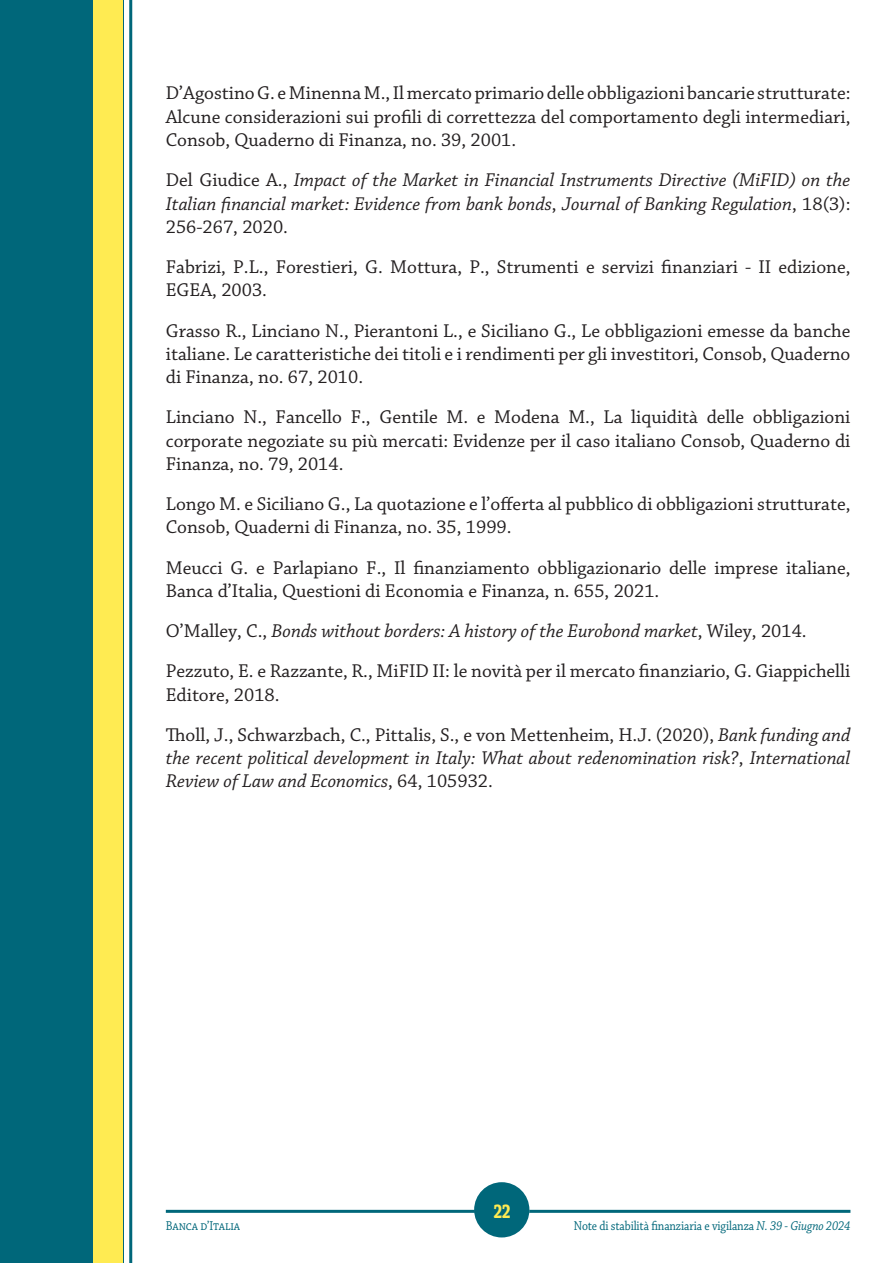
<style>
.page{position:relative;width:893px;height:1263px;background:#fff}
.page>*{position:absolute;margin:0;border:0;box-sizing:border-box;transform-origin:0 0}
.t1{font:700 21px "Chaparral Pro";color:#ffeb52;scale:.75 1}
.Paragrafo{font:19.5px/23.2px "Chaparral Pro";color:#231f20}
.Paragrafo-2{font:italic 19.5px/23.2px "Chaparral Pro";color:#231f20;text-align:justify}
.t2{font:13.5px "Chaparral Pro";letter-spacing:-.01em;color:#00677a;scale:.87 1}
.s1{font-style:normal}
.s2{font-style:italic}
</style>
<div class="page">
<svg style="left:474px;top:1215px;width:53px;height:23px"></svg>
<hr style="left:166px;top:1210px;width:308px;height:3px;background:#00677a">
<hr style="left:529px;top:1210px;width:321px;height:3px;background:#00677a">
<div style="left:0;top:0;width:123px;height:1263px;background:#00677a"></div>
<div style="left:94px;top:0;width:29px;height:1263px;background:#ffeb52"></div>
<hr style="left:129px;top:0;width:3px;height:1263px;background:#00677a">
<div style="left:474px;top:1182px;width:55px;height:55px;background:#00677a;border-radius:50%"></div>
<p class="Paragrafo" style="left:166px;top:82px;width:686px;text-align:justify">D’Agostino G. e Minenna M., Il mercato primario delle obbligazioni bancarie strutturate:<br>Alcune considerazioni sui profili di correttezza del comportamento degli intermediari, Consob, Quaderno di Finanza, no. 39, 2001.</p>
<p class="Paragrafo-2" style="left:166px;top:169px;width:686px"><span class="s1">Del Giudice A.,</span> Impact of the Market in Financial Instruments Directive (MiFID) on the Italian financial market: Evidence from bank bonds<span class="s1">,</span> Journal of Banking Regulation<span class="s1">, 18(3):<br>256-267, 2020.</span></p>
<p class="Paragrafo" style="left:166px;top:256px;width:686px">Fabrizi, P.L., Forestieri, G. Mottura, P., Strumenti e servizi finanziari - II edizione,<br>EGEA, 2003.</p>
<p class="Paragrafo" style="left:166px;top:319px;width:686px;text-align:justify">Grasso R., Linciano N., Pierantoni L., e Siciliano G., Le obbligazioni emesse da banche italiane. Le caratteristiche dei titoli e i rendimenti per gli investitori, Consob, Quaderno di Finanza, no. 67, 2010.</p>
<p class="Paragrafo" style="left:166px;top:406px;width:686px;text-align:justify">Linciano N., Fancello F., Gentile M. e Modena M., La liquidità delle obbligazioni corporate negoziate su più mercati: Evidenze per il caso italiano Consob, Quaderno di Finanza, no. 79, 2014.</p>
<p class="Paragrafo" style="left:166px;top:493px;width:686px">Longo M. e Siciliano G., La quotazione e l’offerta al pubblico di obbligazioni strutturate,<br>Consob, Quaderni di Finanza, no. 35, 1999.</p>
<p class="Paragrafo" style="left:166px;top:557px;width:686px">Meucci G. e Parlapiano F., Il finanziamento obbligazionario delle imprese italiane,<br>Banca d’Italia, Questioni di Economia e Finanza, n. 655, 2021.</p>
<p class="Paragrafo-2" style="left:166px;top:620px;width:642px"><span class="s1">O’Malley, C.,</span> Bonds without borders: A history of the Eurobond market<span class="s1">, Wiley, 2014.</span></p>
<p class="Paragrafo" style="left:166px;top:660px;width:686px">Pezzuto, E. e Razzante, R., MiFID II: le novità per il mercato finanziario, G. Giappichelli<br>Editore, 2018.</p>
<p class="Paragrafo-2" style="left:166px;top:724px;width:686px"><span class="s1">Tholl, J., Schwarzbach, C., Pittalis, S., e von Mettenheim, H.J. (2020),</span> Bank funding and the recent political development in Italy: What about redenomination risk?<span class="s1">,</span> International Review of Law and Economics<span class="s1">, 64, 105932.</span></p>
<p class="t1" style="left:494px;top:1198px;width:25px">22</p>
<p class="t2" style="left:166px;top:1219px;width:87px">Banca d’Italia</p>
<p class="t2" style="left:574px;top:1219px;width:319px">Note di stabilità finanziaria e vigilanza <span class="s2">N. 39 - Giugno 2024</span></p>
</div>
